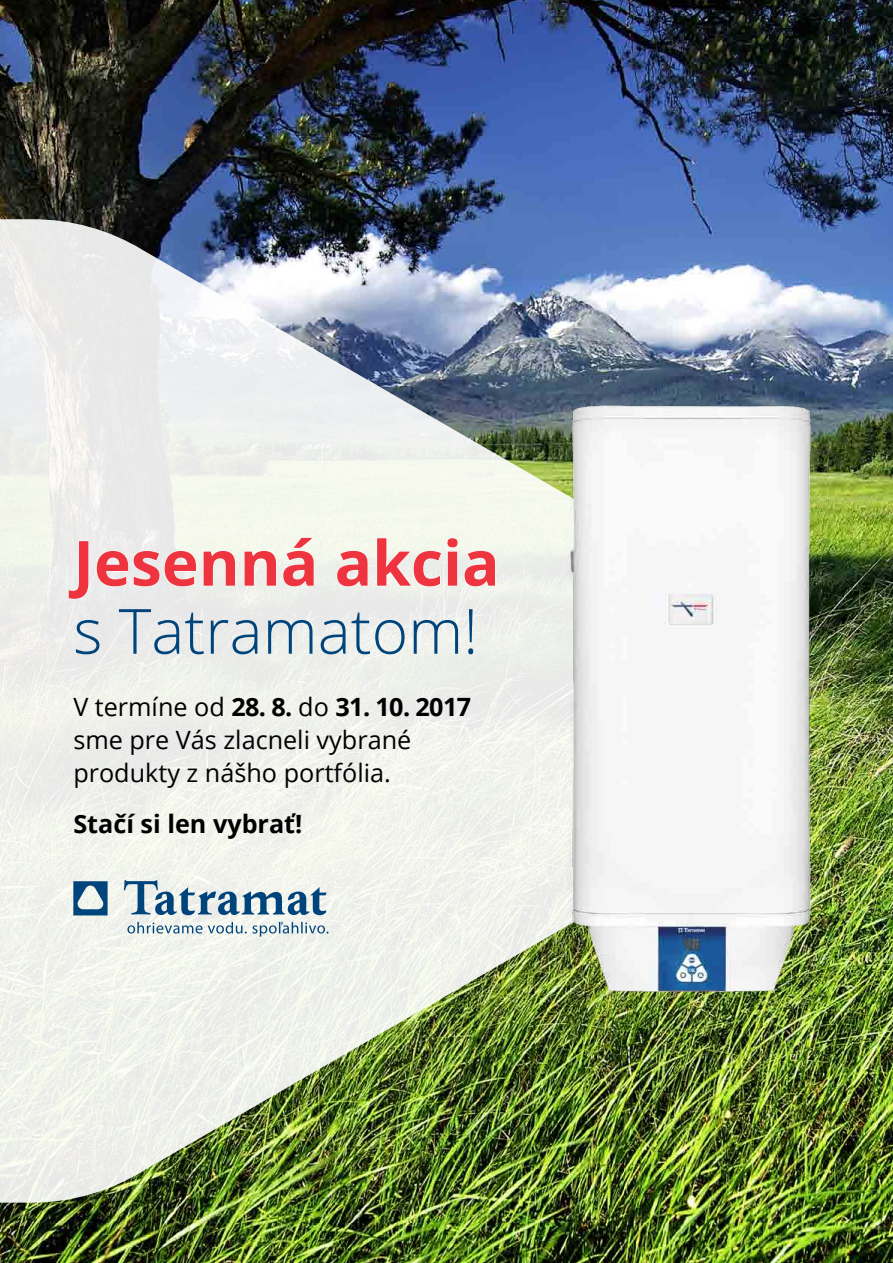
<style>
.page{position:relative;width:893px;height:1263px;background:#fff}
.page>*{position:absolute;margin:0;border:0;box-sizing:border-box;transform-origin:0 0}
.t1{font:700 62.4px "Open Sans";color:#ee343f}
.t2{font:300 62.4px "Open Sans";color:#00447c}
.t3{font:25.2px/33px "Open Sans";color:#000}
.t4{font:700 25.2px "Open Sans";color:#000}
.s1{font-weight:700}
</style>
<div class="page">
<img style="left:0;top:0;width:893px;height:1263px">
<img style="left:0;top:219px;width:729px;height:984px">
<svg style="left:68px;top:540px;width:21px;height:59px"></svg>
<svg style="left:96px;top:550px;width:101px;height:37px"></svg>
<svg style="left:203px;top:550px;width:33px;height:36px"></svg>
<svg style="left:244px;top:550px;width:33px;height:36px"></svg>
<svg style="left:283px;top:537px;width:31px;height:50px"></svg>
<svg style="left:336px;top:550px;width:32px;height:37px"></svg>
<svg style="left:376px;top:537px;width:82px;height:50px"></svg>
<svg style="left:73px;top:881px;width:35px;height:34px"></svg>
<svg style="left:124px;top:880px;width:203px;height:35px"></svg>
<svg style="left:127px;top:922px;width:201px;height:14px"></svg>
<img style="left:461px;top:356px;width:418px;height:710px">
<h1 class="t1" style="left:73px;top:519px;width:428px">Jesenná akcia</h1>
<h1 class="t2" style="left:73px;top:588px;width:406px">s Tatramatom!</h1>
<p class="t3" style="left:73px;top:689px;width:399px">V termíne od <span class="s1">28. 8.</span> do <span class="s1">31. 10. 2017 </span>sme pre Vás zlacneli vybrané produkty z nášho portfólia.</p>
<p class="t4" style="left:73px;top:806px;width:231px">Stačí si len vybrať!</p>
</div>
